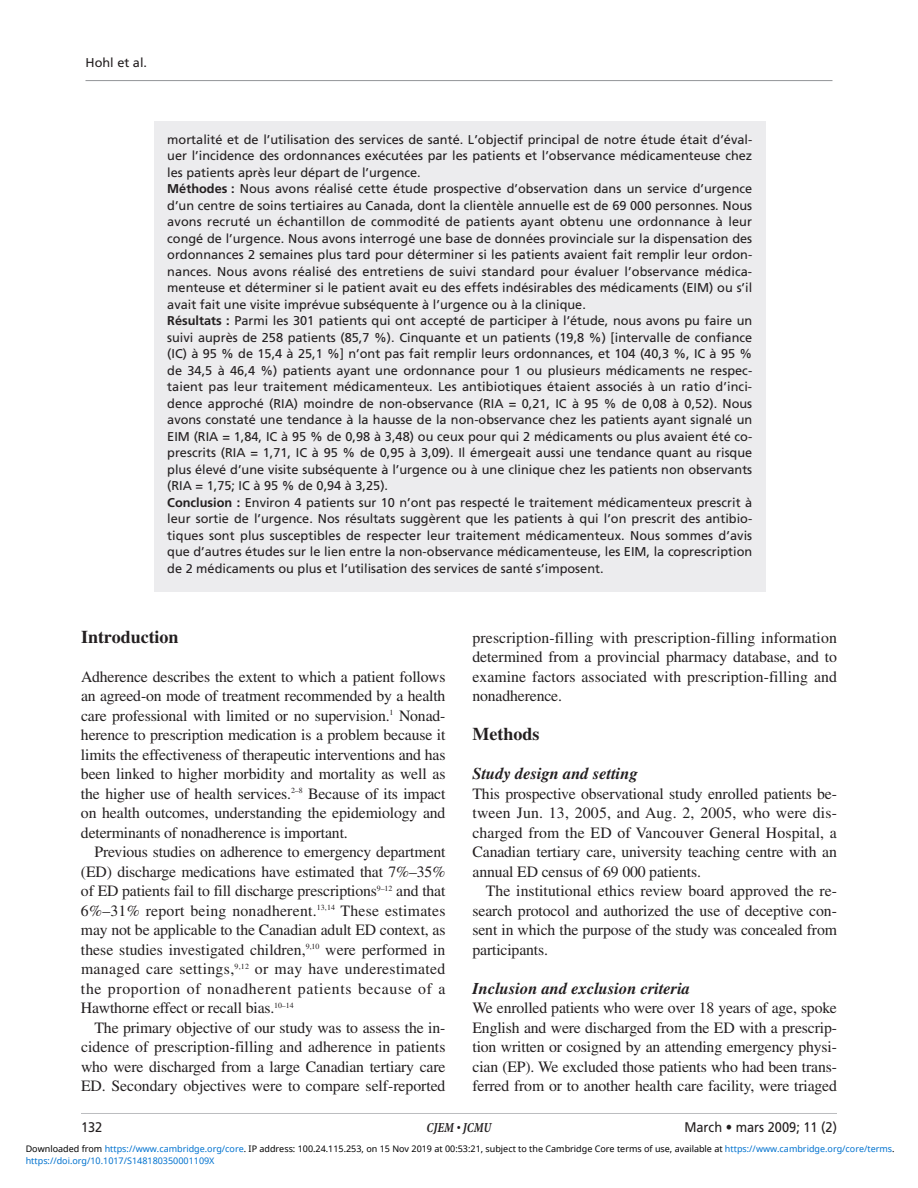
<style>
.page{position:relative;width:918px;height:1188px;background:#fff}
.page>*{position:absolute;margin:0;border:0;box-sizing:border-box;transform-origin:0 0}
.t1{font:700 18px "Times";color:#231f20}
.t2{font:italic 700 16.5px "Times";color:#231f20}
.t3{font:15.75px/19.5px "Times";letter-spacing:-.01em;color:#231f20;text-align:justify}
.t4{font:13.95px "Frutiger";color:#231f20;scale:.92 1}
.t5{font:italic 700 condensed 13.95px "Minion";color:#231f20;scale:.92 1}
.t6{font:12.75px/16.5px "Frutiger";color:#231f20}
.t7{font:9px "Noto Sans";color:#000}
.t8{font:9px "Noto Sans";color:#0172cf}
.s1{font-weight:700}
.s2{color:#0172cf}
</style>
<div class="page">
<hr style="left:86px;top:80px;width:746px;height:1px;background:#939598">
<hr style="left:81px;top:1113px;width:756px;height:1px;background:#bcbdc0">
<div style="left:154px;top:121px;width:612px;height:471px;background:#ececee"></div>
<p class="t6" style="left:86px;top:55px;width:63px">Hohl et al.</p>
<p class="t6" style="left:167px;top:132px;width:587px">mortalité et de l’utilisation des services de santé. L’objectif principal de notre étude était d’éval&shy;uer l’incidence des ordonnances exécutées par les patients et l’observance médicamenteuse chez les patients après leur départ de l’urgence.<br><span class="s1">Méthodes :</span> Nous avons réalisé cette étude prospective d’observation dans un service d’urgence d’un centre de soins tertiaires au Canada, dont la clientèle annuelle est de 69 000 personnes. Nous avons recruté un échantillon de commodité de patients ayant obtenu une ordonnance à leur congé de l’urgence. Nous avons interrogé une base de données provinciale sur la dispensation des ordonnances 2 semaines plus tard pour déterminer si les patients avaient fait remplir leur ordon&shy;nances. Nous avons réalisé des entretiens de suivi standard pour évaluer l’observance médica&shy;menteuse et déterminer si le patient avait eu des effets indésirables des médicaments (EIM) ou s’il avait fait une visite imprévue subséquente à l’urgence ou à la clinique.<br><span class="s1">Résultats :</span> Parmi les 301 patients qui ont accepté de participer à l’étude, nous avons pu faire un suivi auprès de 258 patients (85,7 %). Cinquante et un patients (19,8 %) [intervalle de confiance (IC) à 95 % de 15,4 à 25,1 %] n’ont pas fait remplir leurs ordonnances, et 104 (40,3 %, IC à 95 % de 34,5 à 46,4 %) patients ayant une ordonnance pour 1 ou plusieurs médicaments ne respec&shy;taient pas leur traitement médicamenteux. Les antibiotiques étaient associés à un ratio d’inci&shy;dence approché (RIA) moindre de non-observance (RIA = 0,21, IC à 95 % de 0,08 à 0,52). Nous avons constaté une tendance à la hausse de la non-observance chez les patients ayant signalé un EIM (RIA = 1,84, IC à 95 % de 0,98 à 3,48) ou ceux pour qui 2 médicaments ou plus avaient été co&shy;prescrits (RIA = 1,71, IC à 95 % de 0,95 à 3,09). Il émergeait aussi une tendance quant au risque plus élevé d’une visite subséquente à l’urgence ou à une clinique chez les patients non observants (RIA = 1,75; IC à 95 % de 0,94 à 3,25).<br><span class="s1">Conclusion :</span> Environ 4 patients sur 10 n’ont pas respecté le traitement médicamenteux prescrit à leur sortie de l’urgence. Nos résultats suggèrent que les patients à qui l’on prescrit des antibio&shy;tiques sont plus susceptibles de respecter leur traitement médicamenteux. Nous sommes d’avis que d’autres études sur le lien entre la non-observance médicamenteuse, les EIM, la coprescription de 2 médicaments ou plus et l’utilisation des services de santé s’imposent.</p>
<h1 class="t1" style="left:81px;top:630px;width:99px">Introduction</h1>
<p class="t3" style="left:81px;top:668px;width:366px">Adherence describes the extent to which a patient follows an agreed-on mode of treatment recommended by a health care professional with limited or no supervision.<sup>1</sup> Nonad&shy;herence to prescription medication is a problem because it limits the effectiveness of therapeutic interventions and has been linked to higher morbidity and mortality as well as the higher use of health services.<sup>2–8</sup> Because of its impact on health outcomes, understanding the epidemiology and determinants of nonadherence is important.</p>
<p class="t3" style="left:81px;top:844px;width:366px;text-indent:13px">Previous studies on adherence to emergency department (ED) discharge medications have estimated that 7%–35% of ED patients fail to fill discharge prescriptions<sup>9–12</sup> and that 6%–31% report being nonadherent.<sup>13,14</sup> These estimates may not be applicable to the Canadian adult ED context, as these studies investigated children,<sup>9,10</sup> were performed in managed care settings,<sup>9,12</sup> or may have underestimated the proportion of nonadherent patients because of a Hawthorne effect or recall bias.<sup>10–14</sup></p>
<p class="t3" style="left:81px;top:1019px;width:366px;text-indent:13px">The primary objective of our study was to assess the in&shy;cidence of prescription-filling and adherence in patients who were discharged from a large Canadian tertiary care ED. Secondary objectives were to compare self-reported</p>
<p class="t3" style="left:472px;top:629px;width:366px">prescription-filling with prescription-filling information determined from a provincial pharmacy database, and to examine factors associated with prescription-filling and nonadherence.</p>
<h1 class="t1" style="left:472px;top:728px;width:68px">Methods</h1>
<p class="t2" style="left:472px;top:768px;width:167px">Study design and setting</p>
<p class="t3" style="left:472px;top:785px;width:366px">This prospective observational study enrolled patients be&shy;tween Jun. 13, 2005, and Aug. 2, 2005, who were dis&shy;charged from the ED of Vancouver General Hospital, a Canadian tertiary care, university teaching centre with an annual ED census of 69 000 patients.</p>
<p class="t3" style="left:472px;top:883px;width:366px;text-indent:13px">The institutional ethics review board approved the re&shy;search protocol and authorized the use of deceptive con&shy;sent in which the purpose of the study was concealed from participants.</p>
<p class="t2" style="left:472px;top:982px;width:219px">Inclusion and exclusion criteria</p>
<p class="t3" style="left:472px;top:1000px;width:366px">We enrolled patients who were over 18 years of age, spoke English and were discharged from the ED with a prescrip&shy;tion written or cosigned by an attending emergency physi&shy;cian (EP). We excluded those patients who had been trans&shy;ferred from or to another health care facility, were triaged</p>
<p class="t4" style="left:81px;top:1121px;width:25px">132</p>
<p class="t5" style="left:427px;top:1122px;width:72px">CJEM • JCMU</p>
<p class="t4" style="left:684px;top:1121px;width:167px">March • mars 2009; 11 (2)</p>
<p class="t7" style="left:26px;top:1143px;width:870px">Downloaded from <span class="s2">https://www.cambridge.org/core</span>. IP address: 100.24.115.253, on 15 Nov 2019 at 00:53:21, subject to the Cambridge Core terms of use, available at <span class="s2">https://www.cambridge.org/core/terms</span>.</p>
<p class="t8" style="left:26px;top:1155px;width:190px">https://doi.org/10.1017/S148180350001109X</p>
</div>
